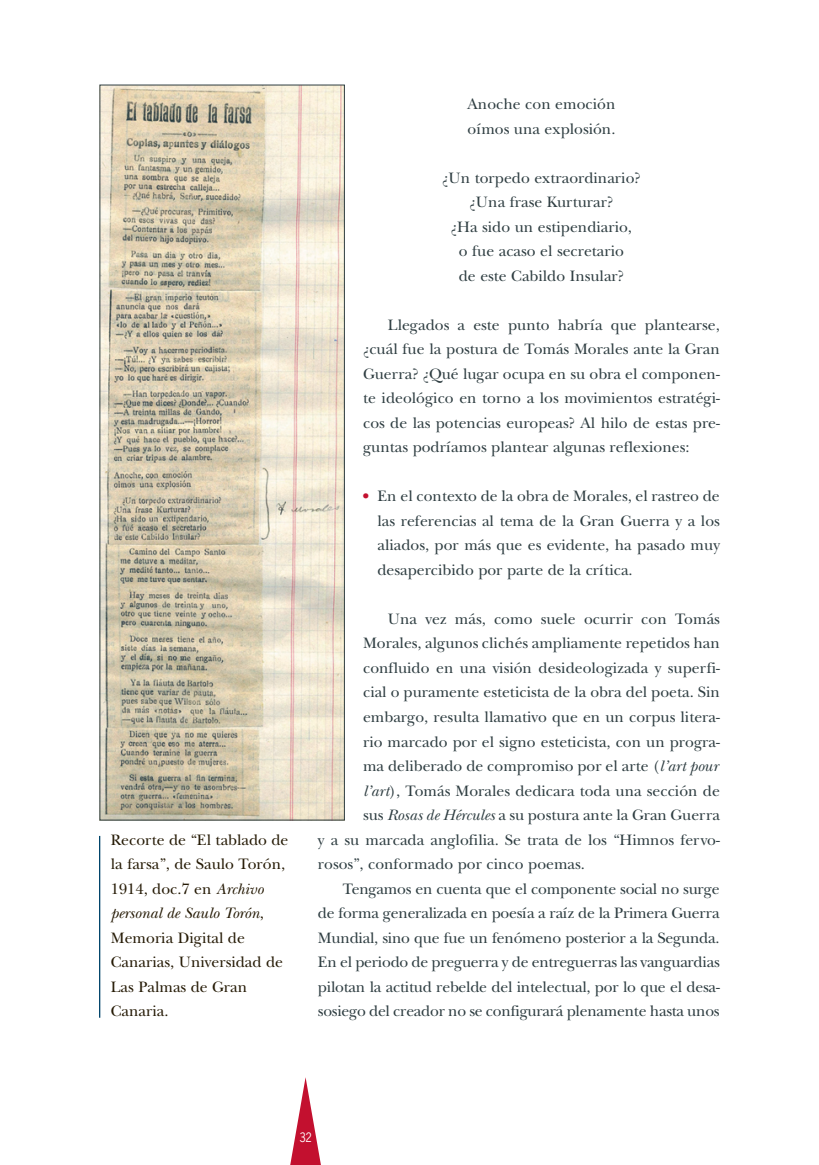
<style>
.page{position:relative;width:819px;height:1165px;background:#fff}
.page>*{position:absolute;margin:0;border:0;box-sizing:border-box;transform-origin:0 0}
.t1{font:15.75px/24.5px "New Baskerville";color:#2e3d41;text-align:justify}
.t2{font:15.75px/24.5px "New Baskerville";color:#251a05}
.t3{font:12.25px "News Gothic";color:#fff;scale:.9 1}
.s1{font-style:italic}
.s2{font-weight:700;color:#c3102f}
</style>
<div class="page">
<svg style="left:99px;top:84px;width:246px;height:1081px"></svg>
<p class="t2" style="left:111px;top:827px;width:179px">Recorte de “El tablado de la farsa”, de Saulo Torón,<br>1914, doc.7 en <span class="s1">Archivo personal de Saulo Torón</span>,<br>Memoria Digital de<br>Canarias, Universidad de<br>Las Palmas de Gran<br>Canaria.</p>
<p class="t1" style="left:467px;top:92px;width:149px">Anoche con emoción oímos una explosión.</p>
<p class="t1" style="left:442px;top:165px;width:200px;text-align:center">¿Un torpedo extraordinario? ¿Una frase Kurturar?<br>¿Ha sido un estipendiario,<br>o fue acaso el secretario<br>de este Cabildo Insular?</p>
<p class="t1" style="left:363px;top:312px;width:358px;text-indent:25px">Llegados a este punto habría que plantearse, ¿cuál fue la postura de Tomás Morales ante la Gran Guerra? ¿Qué lugar ocupa en su obra el componen&shy;te ideológico en torno a los movimientos estratégi&shy;cos de las potencias europeas? Al hilo de estas pre&shy;guntas podríamos plantear algunas reflexiones:</p>
<p class="t1" style="left:377px;top:484px;width:344px;text-indent:-14px"><span class="s2">•</span> En el contexto de la obra de Morales, el rastreo de las referencias al tema de la Gran Guerra y a los aliados, por más que es evidente, ha pasado muy desapercibido por parte de la crítica.</p>
<p class="t1" style="left:388px;top:606px;width:333px">Una vez más, como suele ocurrir con Tomás</p>
<p class="t1" style="left:363px;top:631px;width:358px">Morales, algunos clichés ampliamente repetidos han</p>
<p class="t1" style="left:363px;top:655px;width:358px">confluido en una visión desideologizada y superfi-</p>
<p class="t1" style="left:363px;top:680px;width:358px">cial o puramente esteticista de la obra del poeta. Sin</p>
<p class="t1" style="left:363px;top:704px;width:358px">embargo, resulta llamativo que en un corpus litera-</p>
<p class="t1" style="left:363px;top:729px;width:358px">rio marcado por el signo esteticista, con un progra-</p>
<p class="t1" style="left:363px;top:753px;width:356px">ma deliberado de compromiso por el arte (<span class="s1">l’art pour</span></p>
<p class="t1" style="left:363px;top:778px;width:358px"><span class="s1">l’art</span>), Tomás Morales dedicara toda una sección de</p>
<p class="t1" style="left:363px;top:802px;width:358px">sus <span class="s1">Rosas de Hércules</span> a su postura ante la Gran Guerra</p>
<p class="t1" style="left:318px;top:827px;width:403px">y a su marcada anglofilia. Se trata de los “Himnos fervo-</p>
<p class="t1" style="left:318px;top:851px;width:268px">rosos”, conformado por cinco poemas.</p>
<p class="t1" style="left:343px;top:876px;width:378px">Tengamos en cuenta que el componente social no surge</p>
<p class="t1" style="left:318px;top:900px;width:403px">de forma generalizada en poesía a raíz de la Primera Guerra</p>
<p class="t1" style="left:318px;top:925px;width:403px">Mundial, sino que fue un fenómeno posterior a la Segunda.</p>
<p class="t1" style="left:318px;top:949px;width:403px">En el periodo de preguerra y de entreguerras las vanguardias</p>
<p class="t1" style="left:318px;top:974px;width:403px">pilotan la actitud rebelde del intelectual, por lo que el desa-</p>
<p class="t1" style="left:318px;top:998px;width:403px">sosiego del creador no se configurará plenamente hasta unos</p>
<p class="t3" style="left:299px;top:1130px;width:15px">32</p>
</div>
